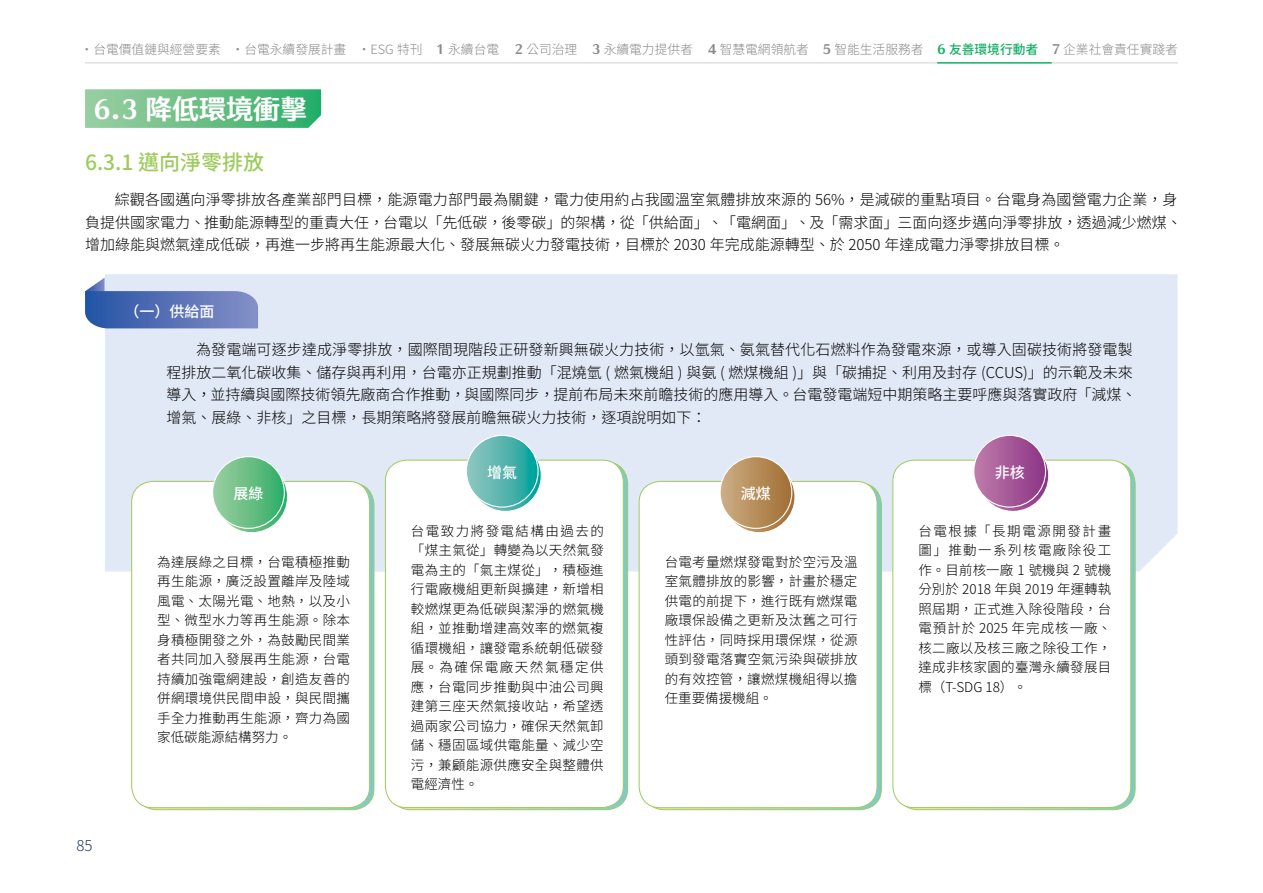
<style>
.page{position:relative;width:1263px;height:893px;background:#fff}
.page>*{position:absolute;margin:0;border:0;box-sizing:border-box;transform-origin:0 0}
.t1{font:800 27px "AR Fang Xin Shu H7 B5 Std";color:#fff}
.t2{font:500 21px "Source Han Sans TW";color:#9ecb5d}
.t3{font:300 15px/22.5px "Source Han Sans TW";color:#000}
.t4{font:500 15px "Source Han Sans TW";color:#fff}
.t5{font:300 15px "Source Han Sans TW";color:#233767}
.t6{font:300 13.5px/19.5px "Source Han Sans TW";letter-spacing:.025em;color:#000;text-align:justify}
.t7{font:300 12.75px "Source Han Sans TW";color:#898989}
.s1{font-family:"AR Fang Xin Shu H7 B5 Std";font-weight:800;font-size:13.5px}
.s2{font-family:"AR Fang Xin Shu H7 B5 Std";font-weight:800;font-size:13.5px;color:#13ae67}
.s3{font-weight:500;color:#13ae67}
</style>
<div class="page">
<hr style="left:1052px;top:62px;width:126px;height:2px;background:#e0e1e1">
<hr style="left:937px;top:62px;width:115px;height:2px;background:#13ae67">
<hr style="left:361px;top:62px;width:75px;height:2px;background:#e0e1e1">
<hr style="left:235px;top:62px;width:126px;height:2px;background:#e0e1e1">
<hr style="left:85px;top:62px;width:150px;height:2px;background:#e0e1e1">
<hr style="left:436px;top:62px;width:78px;height:2px;background:#e0e1e1">
<hr style="left:514px;top:62px;width:78px;height:2px;background:#e0e1e1">
<hr style="left:592px;top:62px;width:116px;height:2px;background:#e0e1e1">
<hr style="left:708px;top:62px;width:114px;height:2px;background:#e0e1e1">
<hr style="left:822px;top:62px;width:115px;height:2px;background:#e0e1e1">
<div style="left:105px;top:274px;width:1072px;height:298px;background:#e2e9f6"></div>
<svg style="left:85px;top:278px;width:173px;height:50px;background:#7b91c7"></svg>
<svg style="left:85px;top:89px;width:236px;height:39px;background:#69bf86"></svg>
<div style="left:893px;top:460px;width:238px;height:347px;background:#fff;border-radius:21px"></div>
<div style="left:892px;top:460px;width:239px;height:348px;border:1px solid #9ecb5d;border-radius:21px"></div>
<svg style="left:977px;top:440px;width:72px;height:71px"></svg>
<svg style="left:974px;top:435px;width:71px;height:72px;background:#a85c9a"></svg>
<div style="left:973px;top:435px;width:73px;height:73px;border:1px solid #fff;border-radius:50%"></div>
<div style="left:639px;top:481px;width:238px;height:327px;background:#fff;border-radius:21px"></div>
<div style="left:639px;top:481px;width:238px;height:327px;border:1px solid #9ecb5d;border-radius:21px"></div>
<svg style="left:723px;top:461px;width:72px;height:72px"></svg>
<svg style="left:720px;top:457px;width:72px;height:71px;background:#b89060"></svg>
<div style="left:719px;top:456px;width:73px;height:73px;border:1px solid #fff;border-radius:50%"></div>
<div style="left:385px;top:460px;width:238px;height:347px;background:#fff;border-radius:21px"></div>
<div style="left:385px;top:460px;width:239px;height:348px;border:1px solid #9ecb5d;border-radius:21px"></div>
<svg style="left:470px;top:440px;width:71px;height:71px"></svg>
<svg style="left:466px;top:435px;width:72px;height:72px;background:#58b6b0"></svg>
<div style="left:466px;top:435px;width:73px;height:73px;border:1px solid #fff;border-radius:50%"></div>
<div style="left:132px;top:481px;width:238px;height:327px;background:#fff;border-radius:21px"></div>
<div style="left:131px;top:481px;width:239px;height:327px;border:1px solid #9ecb5d;border-radius:21px"></div>
<svg style="left:216px;top:461px;width:72px;height:72px"></svg>
<svg style="left:213px;top:457px;width:71px;height:71px;background:#69bf85"></svg>
<div style="left:212px;top:456px;width:73px;height:73px;border:1px solid #fff;border-radius:50%"></div>
<p class="t7" style="left:81px;top:42px;width:1099px">·台電價值鏈與經營要素 ·台電永續發展計畫 ·ESG 特刊 <span class="s1">1</span> 永續台電 <span class="s1">2</span> 公司治理 <span class="s1">3</span> 永續電力提供者 <span class="s1">4</span> 智慧電網領航者 <span class="s1">5</span> 智能生活服務者 <span class="s2">6</span> <span class="s3">友善環境行動者</span> <span class="s1">7</span> 企業社會責任實踐者</p>
<h1 class="t1" style="left:94px;top:95px;width:215px">6.3 降低環境衝擊</h1>
<h2 class="t2" style="left:85px;top:151px;width:181px">6.3.1 邁向淨零排放</h2>
<p class="t3" style="left:85px;top:189px;width:1098px;text-indent:30px">綜觀各國邁向淨零排放各產業部門目標，能源電力部門最為關鍵，電力使用約占我國溫室氣體排放來源的 56%，是減碳的重點項目。台電身為國營電力企業，身負提供國家電力、推動能源轉型的重責大任，台電以「先低碳，後零碳」的架構，從「供給面」、「電網面」、及「需求面」三面向逐步邁向淨零排放，透過減少燃煤、增加綠能與燃氣達成低碳，再進一步將再生能源最大化、發展無碳火力發電技術，目標於 2030 年完成能源轉型、於 2050 年達成電力淨零排放目標。</p>
<p class="t4" style="left:124px;top:303px;width:91px">（一）供給面</p>
<p class="t3" style="left:166px;top:339px;width:971px;text-indent:30px">為發電端可逐步達成淨零排放，國際間現階段正研發新興無碳火力技術，以氫氣、氨氣替代化石燃料作為發電來源，或導入固碳技術將發電製程排放二氧化碳收集、儲存與再利用，台電亦正規劃推動「混燒氫 ( 燃氣機組 ) 與氨 ( 燃煤機組 )」與「碳捕捉、利用及封存 (CCUS)」的示範及未來導入，並持續與國際技術領先廠商合作推動，與國際同步，提前布局未來前瞻技術的應用導入。台電發電端短中期策略主要呼應與落實政府「減煤、增氣、展綠、非核」之目標，長期策略將發展前瞻無碳火力技術，逐項說明如下：</p>
<p class="t5" style="left:77px;top:837px;width:18px">85</p>
<p class="t4" style="left:233px;top:485px;width:31px">展綠</p>
<p class="t6" style="left:157px;top:553px;width:194px">為達展綠之目標，台電積極推動再生能源，廣泛設置離岸及陸域風電、太陽光電、地熱，以及小型、微型水力等再生能源。除本身積極開發之外，為鼓勵民間業者共同加入發展再生能源，台電持續加強電網建設，創造友善的併網環境供民間申設，與民間攜手全力推動再生能源，齊力為國家低碳能源結構努力。</p>
<p class="t4" style="left:487px;top:464px;width:31px">增氣</p>
<p class="t6" style="left:411px;top:521px;width:194px">台電致力將發電結構由過去的「煤主氣從」轉變為以天然氣發電為主的「氣主煤從」，積極進行電廠機組更新與擴建，新增相較燃煤更為低碳與潔淨的燃氣機組，並推動增建高效率的燃氣複循環機組，讓發電系統朝低碳發展。為確保電廠天然氣穩定供應，台電同步推動與中油公司興建第三座天然氣接收站，希望透過兩家公司協力，確保天然氣卸儲、穩固區域供電能量、減少空污，兼顧能源供應安全與整體供電經濟性。</p>
<p class="t4" style="left:741px;top:485px;width:31px">減煤</p>
<p class="t6" style="left:665px;top:553px;width:194px">台電考量燃煤發電對於空污及溫室氣體排放的影響，計畫於穩定供電的前提下，進行既有燃煤電廠環保設備之更新及汰舊之可行性評估，同時採用環保煤，從源頭到發電落實空氣污染與碳排放的有效控管，讓燃煤機組得以擔任重要備援機組。</p>
<p class="t4" style="left:995px;top:464px;width:31px">非核</p>
<p class="t6" style="left:918px;top:521px;width:194px">台電根據「長期電源開發計畫圖」推動一系列核電廠除役工作。目前核一廠 1 號機與 2 號機分別於 2018 年與 2019 年運轉執照屆期，正式進入除役階段，台電預計於 2025 年完成核一廠、核二廠以及核三廠之除役工作，達成非核家園的臺灣永續發展目標（T-SDG 18）。</p>
</div>
